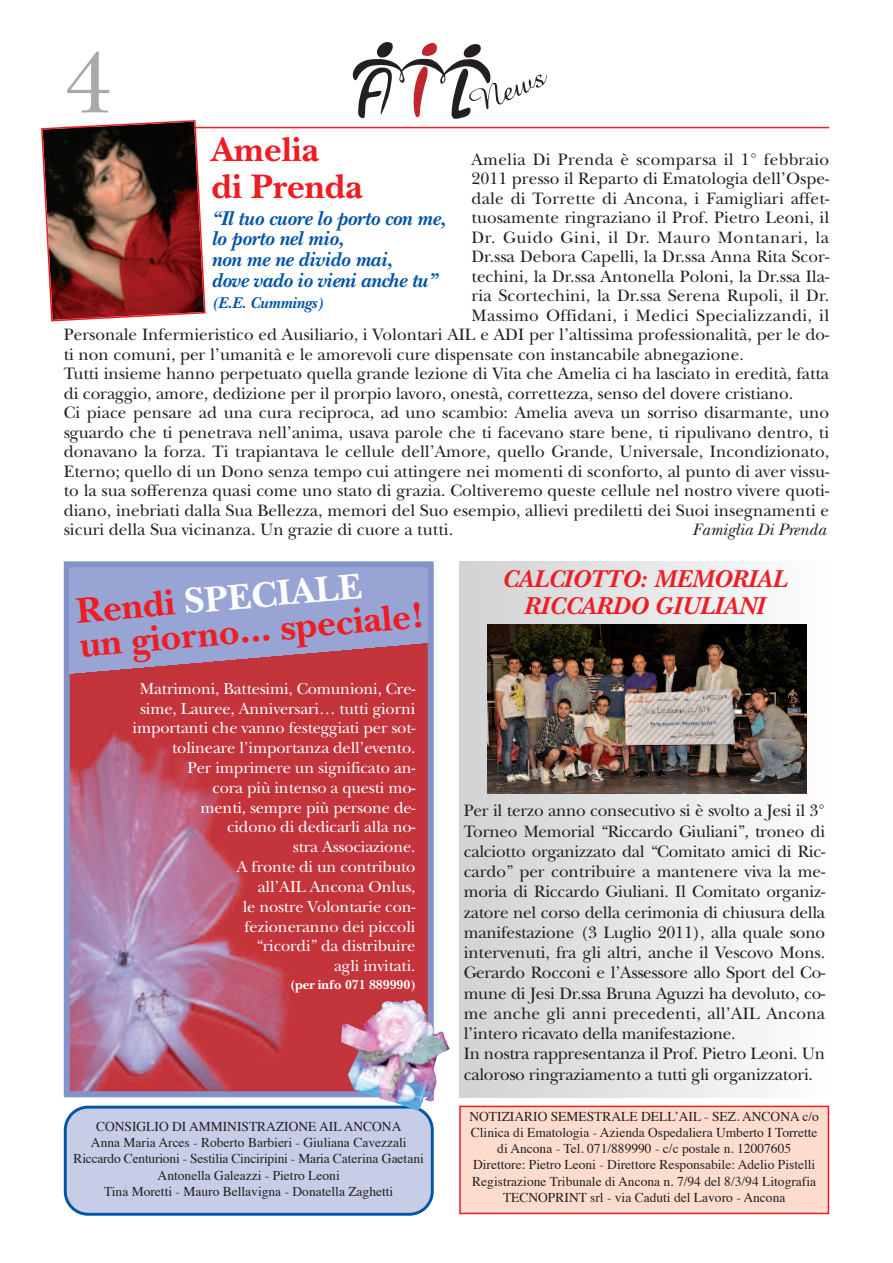
<style>
.page{position:relative;width:893px;height:1263px;background:#fff}
.page>*{position:absolute;margin:0;border:0;box-sizing:border-box;transform-origin:0 0}
.t1{font:90px "New Baskerville";color:#a8a9ad}
.t2{font:700 37.5px/34.5px "New Baskerville";color:#ee1d23}
.t3{font:700 35.55px/37px "New Baskerville";color:#ee1d23}
.t4{font:italic 700 25.5px/27px "New Baskerville";color:#ee1d23;text-align:center}
.t5{font:italic 700 20.7px/20.7px "New Baskerville";letter-spacing:-.01em;color:#0154a6}
.t6{font:17.25px/20.2px "New Baskerville";color:#231f20}
.t7{font:17.25px "New Baskerville";letter-spacing:.02em;color:#231f20}
.t8{font:17.25px "New Baskerville";letter-spacing:.04em;color:#231f20}
.t9{font:italic 17.25px "New Baskerville";color:#231f20}
.t10{font:16.5px/19.8px "New Baskerville";letter-spacing:-.01em;color:#fff;text-align:right}
.t11{font:italic 700 16.35px "New Baskerville";letter-spacing:-.01em;color:#0154a6}
.t12{font:13.5px/16.2px "Times";color:#231f20;text-align:center}
.t13{font:700 13.5px "New Baskerville";letter-spacing:-.01em;color:#fff}
.s1{color:#fff}
</style>
<div class="page">
<svg style="left:353px;top:43px;width:194px;height:76px"></svg>
<hr style="left:64px;top:127px;width:765px;height:1px;background:#ee1d23">
<svg style="left:64px;top:1106px;width:370px;height:110px;background:#bbc6e3"></svg>
<div style="left:461px;top:1107px;width:367px;height:106px;background:#fddcce"></div>
<div style="left:459px;top:1106px;width:370px;height:108px;border:2px solid #ee1d23"></div>
<div style="left:459px;top:561px;width:370px;height:536px;background:linear-gradient(to right,#d0d1d4,#fdfdfe)"></div>
<img style="left:487px;top:625px;width:319px;height:169px">
<svg style="left:41px;top:120px;width:165px;height:202px;background:#7a443e"></svg>
<div style="left:70px;top:567px;width:358px;height:524px;background:#98a4d3"></div>
<img style="left:71px;top:643px;width:356px;height:447px">
<div style="left:64px;top:561px;width:370px;height:536px;border:6px solid #8393ca"></div>
<img style="left:340px;top:999px;width:110px;height:112px">
<h1 class="t1" style="left:64px;top:29px;width:48px">4</h1>
<h3 class="t3" style="left:211px;top:130px;width:153px">Amelia<br>di Prenda</h3>
<p class="t5" style="left:211px;top:207px;width:236px">“Il tuo cuore lo porto con me, lo porto nel mio,<br>non me ne divido mai,<br>dove vado io vieni anche tu”</p>
<p class="t11" style="left:211px;top:292px;width:114px">(E.E. Cummings)</p>
<p class="t6" style="left:471px;top:149px;width:359px">Amelia Di Prenda è scomparsa il 1° febbraio</p>
<p class="t6" style="left:471px;top:168px;width:359px">2011 presso il Reparto di Ematologia dell’Ospe-</p>
<p class="t6" style="left:471px;top:188px;width:359px">dale di Torrette di Ancona, i Famigliari affet-</p>
<p class="t6" style="left:471px;top:207px;width:359px">tuosamente ringraziano il Prof. Pietro Leoni, il</p>
<p class="t8" style="left:471px;top:227px;width:359px">Dr. Guido Gini, il Dr. Mauro Montanari, la</p>
<p class="t6" style="left:471px;top:246px;width:359px">Dr.ssa Debora Capelli, la Dr.ssa Anna Rita Scor-</p>
<p class="t6" style="left:471px;top:266px;width:359px">techini, la Dr.ssa Antonella Poloni, la Dr.ssa Ila-</p>
<p class="t6" style="left:471px;top:285px;width:359px">ria Scortechini, la Dr.ssa Serena Rupoli, il Dr.</p>
<p class="t7" style="left:471px;top:305px;width:359px">Massimo Offidani, i Medici Specializzandi, il</p>
<p class="t6" style="left:64px;top:324px;width:767px">Personale Infermieristico ed Ausiliario, i Volontari AIL e ADI per l’altissima professionalità, per le do-</p>
<p class="t6" style="left:64px;top:344px;width:682px">ti non comuni, per l’umanità e le amorevoli cure dispensate con instancabile abnegazione.</p>
<p class="t6" style="left:64px;top:363px;width:767px">Tutti insieme hanno perpetuato quella grande lezione di Vita che Amelia ci ha lasciato in eredità, fatta</p>
<p class="t6" style="left:64px;top:383px;width:731px">di coraggio, amore, dedizione per il prorpio lavoro, onestà, correttezza, senso del dovere cristiano.</p>
<p class="t6" style="left:64px;top:402px;width:767px">Ci piace pensare ad una cura reciproca, ad uno scambio: Amelia aveva un sorriso disarmante, uno</p>
<p class="t6" style="left:64px;top:422px;width:767px">sguardo che ti penetrava nell’anima, usava parole che ti facevano stare bene, ti ripulivano dentro, ti</p>
<p class="t6" style="left:64px;top:441px;width:767px">donavano la forza. Ti trapiantava le cellule dell’Amore, quello Grande, Universale, Incondizionato,</p>
<p class="t6" style="left:64px;top:461px;width:767px">Eterno; quello di un Dono senza tempo cui attingere nei momenti di sconforto, al punto di aver vissu-</p>
<p class="t6" style="left:64px;top:480px;width:767px">to la sua sofferenza quasi come uno stato di grazia. Coltiveremo queste cellule nel nostro vivere quoti-</p>
<p class="t6" style="left:64px;top:500px;width:767px">diano, inebriati dalla Sua Bellezza, memori del Suo esempio, allievi prediletti dei Suoi insegnamenti e</p>
<p class="t6" style="left:64px;top:519px;width:391px">sicuri della Sua vicinanza. Un grazie di cuore a tutti.</p>
<p class="t9" style="left:693px;top:519px;width:134px">Famiglia Di Prenda</p>
<h2 class="t2" style="left:75px;top:593px;width:347px;rotate:-5deg">Rendi <span class="s1">SPECIALE<br></span>un giorno... speciale!</h2>
<p class="t10" style="left:133px;top:678px;width:284px">Matrimoni, Battesimi, Comunioni, Cre&shy;sime, Lauree, Anniversari… tutti giorni importanti che vanno festeggiati per sot&shy;tolineare l’importanza dell’evento.<br>Per imprimere un significato an-<br>cora più intenso a questi mo-<br>menti, sempre più persone de-<br>cidono di dedicarli alla no-<br>stra Associazione.<br>A fronte di un contributo<br>all’AIL Ancona Onlus,<br>le nostre Volontarie con-<br>fezioneranno dei piccoli<br>“ricordi” da distribuire<br>agli invitati.</p>
<p class="t13" style="left:290px;top:976px;width:127px">(per info 071 889990)</p>
<h3 class="t4" style="left:502px;top:565px;width:286px">CALCIOTTO: MEMORIAL<br>RICCARDO GIULIANI</h3>
<p class="t6" style="left:464px;top:800px;width:363px">Per il terzo anno consecutivo si è svolto a Jesi il 3° Torneo Memorial “Riccardo Giuliani”, troneo di calciotto organizzato dal “Comitato amici di Ric&shy;cardo” per contribuire a mantenere viva la me&shy;moria di Riccardo Giuliani. Il Comitato organiz&shy;zatore nel corso della cerimonia di chiusura della manifestazione (3 Luglio 2011), alla quale sono intervenuti, fra gli altri, anche il Vescovo Mons.<br>Gerardo Rocconi e l’Assessore allo Sport del Co&shy;mune di Jesi Dr.ssa Bruna Aguzzi ha devoluto, co&shy;me anche gli anni precedenti, all’AIL Ancona l’intero ricavato della manifestazione.<br>In nostra rappresentanza il Prof. Pietro Leoni. Un caloroso ringraziamento a tutti gli organizzatori.</p>
<p class="t12" style="left:74px;top:1119px;width:352px">CONSIGLIO DI AMMINISTRAZIONE AIL ANCONA<br>Anna Maria Arces - Roberto Barbieri - Giuliana Cavezzali Riccardo Centurioni - Sestilia Cinciripini - Maria Caterina Gaetani Antonella Galeazzi - Pietro Leoni<br>Tina Moretti - Mauro Bellavigna - Donatella Zaghetti</p>
<p class="t12" style="left:469px;top:1109px;width:351px">NOTIZIARIO SEMESTRALE DELL’AIL - SEZ. ANCONA c/o Clinica di Ematologia - Azienda Ospedaliera Umberto I Torrette di Ancona - Tel. 071/889990 - c/c postale n. 12007605<br>Direttore: Pietro Leoni - Direttore Responsabile: Adelio Pistelli Registrazione Tribunale di Ancona n. 7/94 del 8/3/94 Litografia TECNOPRINT srl - via Caduti del Lavoro - Ancona</p>
</div>
